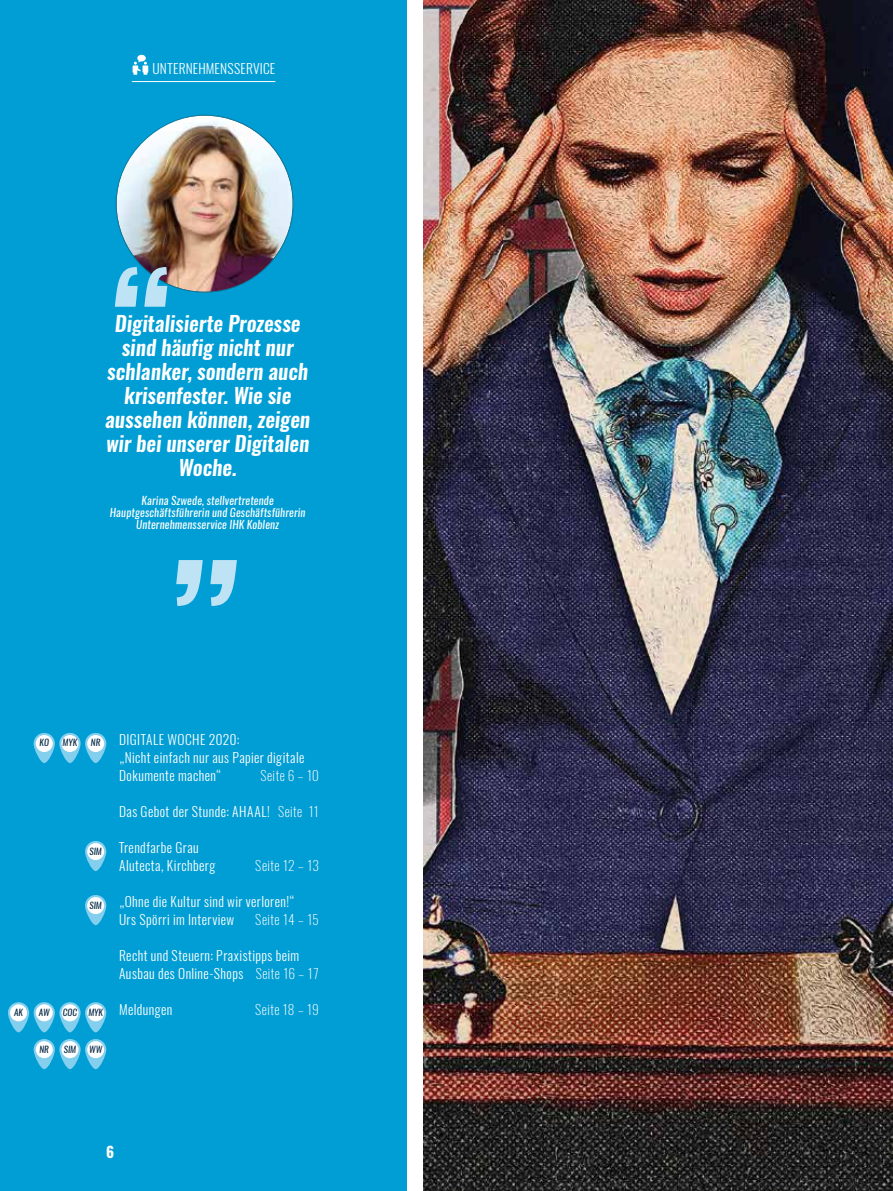
<style>
.page{position:relative;width:893px;height:1191px;background:#fff}
.page>*{position:absolute;margin:0;border:0;box-sizing:border-box;transform-origin:0 0}
.t1{font:italic 600 21px/24px "Oswald";color:#fff;text-align:center}
.t2{font:700 15px "Oswald";color:#fff}
.t3{font:300 13.5px/18px "Oswald";letter-spacing:.03em;color:#fff}
.t4{font:200 13.5px "Oswald";letter-spacing:.03em;color:#fff}
.t5{font:italic 11.25px/12px "Oswald";letter-spacing:.015em;color:#fff;text-align:center}
.t6{font:italic 9px "Oswald";color:#002542}
.s1{font-weight:200}
</style>
<div class="page">
<img style="left:423px;top:0;width:470px;height:1191px">
<div style="left:0;top:0;width:406px;height:1191px;background:#009ed4"></div>
<img style="left:116px;top:115px;width:177px;height:177px;border-radius:89px">
<svg style="left:176px;top:560px;width:61px;height:46px"></svg>
<svg style="left:115px;top:267px;width:54px;height:40px"></svg>
<hr style="left:132px;top:81px;width:143px;height:1px;background:#fff">
<svg style="left:133px;top:55px;width:15px;height:20px"></svg>
<svg style="left:34px;top:733px;width:21px;height:30px"></svg>
<div style="left:36px;top:735px;width:17px;height:17px;background:#fff;border-radius:50%"></div>
<svg style="left:59px;top:733px;width:22px;height:30px"></svg>
<div style="left:61px;top:735px;width:17px;height:17px;background:#fff;border-radius:50%"></div>
<svg style="left:85px;top:733px;width:21px;height:30px"></svg>
<div style="left:87px;top:735px;width:17px;height:17px;background:#fff;border-radius:50%"></div>
<svg style="left:85px;top:841px;width:21px;height:30px"></svg>
<div style="left:87px;top:843px;width:17px;height:17px;background:#fff;border-radius:50%"></div>
<svg style="left:85px;top:895px;width:21px;height:30px"></svg>
<div style="left:87px;top:897px;width:17px;height:17px;background:#fff;border-radius:50%"></div>
<svg style="left:85px;top:1039px;width:21px;height:30px"></svg>
<div style="left:87px;top:1041px;width:17px;height:17px;background:#fff;border-radius:50%"></div>
<svg style="left:34px;top:1002px;width:21px;height:30px"></svg>
<div style="left:36px;top:1004px;width:17px;height:17px;background:#fff;border-radius:50%"></div>
<svg style="left:59px;top:1039px;width:22px;height:30px"></svg>
<div style="left:61px;top:1041px;width:17px;height:17px;background:#fff;border-radius:50%"></div>
<svg style="left:59px;top:1002px;width:22px;height:30px"></svg>
<div style="left:61px;top:1004px;width:17px;height:17px;background:#fff;border-radius:50%"></div>
<svg style="left:85px;top:1002px;width:21px;height:30px"></svg>
<div style="left:87px;top:1004px;width:17px;height:17px;background:#fff;border-radius:50%"></div>
<svg style="left:8px;top:1002px;width:21px;height:30px"></svg>
<div style="left:10px;top:1004px;width:17px;height:17px;background:#fff;border-radius:50%"></div>
<svg style="left:34px;top:1039px;width:21px;height:30px"></svg>
<div style="left:36px;top:1041px;width:17px;height:17px;background:#fff;border-radius:50%"></div>
<p class="t3" style="left:153px;top:59px;width:124px">UNTERNEHMENSSERVICE</p>
<h1 class="t1" style="left:105px;top:311px;width:207px">Digitalisierte Prozesse sind häufig nicht nur schlanker, sondern auch krisenfester. Wie sie aussehen können, zeigen wir bei unserer Digitalen<br>Woche.</h1>
<p class="t5" style="left:110px;top:494px;width:197px">Karina Szwede, stellvertretende<br>Hauptgeschäftsführerin und Geschäftsführerin<br>Unternehmensservice IHK Koblenz</p>
<p class="t6" style="left:40px;top:736px;width:11px">KO</p>
<p class="t6" style="left:63px;top:736px;width:16px">MYK</p>
<p class="t6" style="left:91px;top:736px;width:11px">NR</p>
<p class="t6" style="left:89px;top:844px;width:14px">SIM</p>
<p class="t6" style="left:89px;top:898px;width:14px">SIM</p>
<p class="t6" style="left:14px;top:1006px;width:10px">AK</p>
<p class="t6" style="left:63px;top:1006px;width:16px">COC</p>
<p class="t6" style="left:88px;top:1006px;width:16px">MYK</p>
<p class="t6" style="left:40px;top:1042px;width:11px">NR</p>
<p class="t6" style="left:39px;top:1006px;width:12px">AW</p>
<p class="t6" style="left:64px;top:1042px;width:14px">SIM</p>
<p class="t6" style="left:89px;top:1042px;width:15px">WW</p>
<p class="t3" style="left:119px;top:730px;width:187px">DIGITALE WOCHE 2020:<br>„Nicht einfach nur aus Papier digitale<br>Dokumente machen“</p>
<p class="t4" style="left:260px;top:766px;width:60px">Seite 6 – 10</p>
<p class="t3" style="left:119px;top:802px;width:201px">Das Gebot der Stunde: AHAAL! <span class="s1">Seite 11</span></p>
<p class="t3" style="left:119px;top:838px;width:98px">Trendfarbe Grau<br>Alutecta, Kirchberg</p>
<p class="t4" style="left:255px;top:856px;width:65px">Seite 12 – 13</p>
<p class="t3" style="left:119px;top:892px;width:177px">„Ohne die Kultur sind wir verloren!“<br>Urs Spörri im Interview</p>
<p class="t4" style="left:255px;top:910px;width:65px">Seite 14 – 15</p>
<p class="t3" style="left:119px;top:946px;width:201px">Recht und Steuern: Praxistipps beim<br>Ausbau des Online-Shops <span class="s1">Seite 16 – 17</span></p>
<p class="t3" style="left:119px;top:1000px;width:55px">Meldungen</p>
<p class="t4" style="left:255px;top:1000px;width:65px">Seite 18 – 19</p>
<p class="t2" style="left:106px;top:1141px;width:9px">6</p>
</div>
